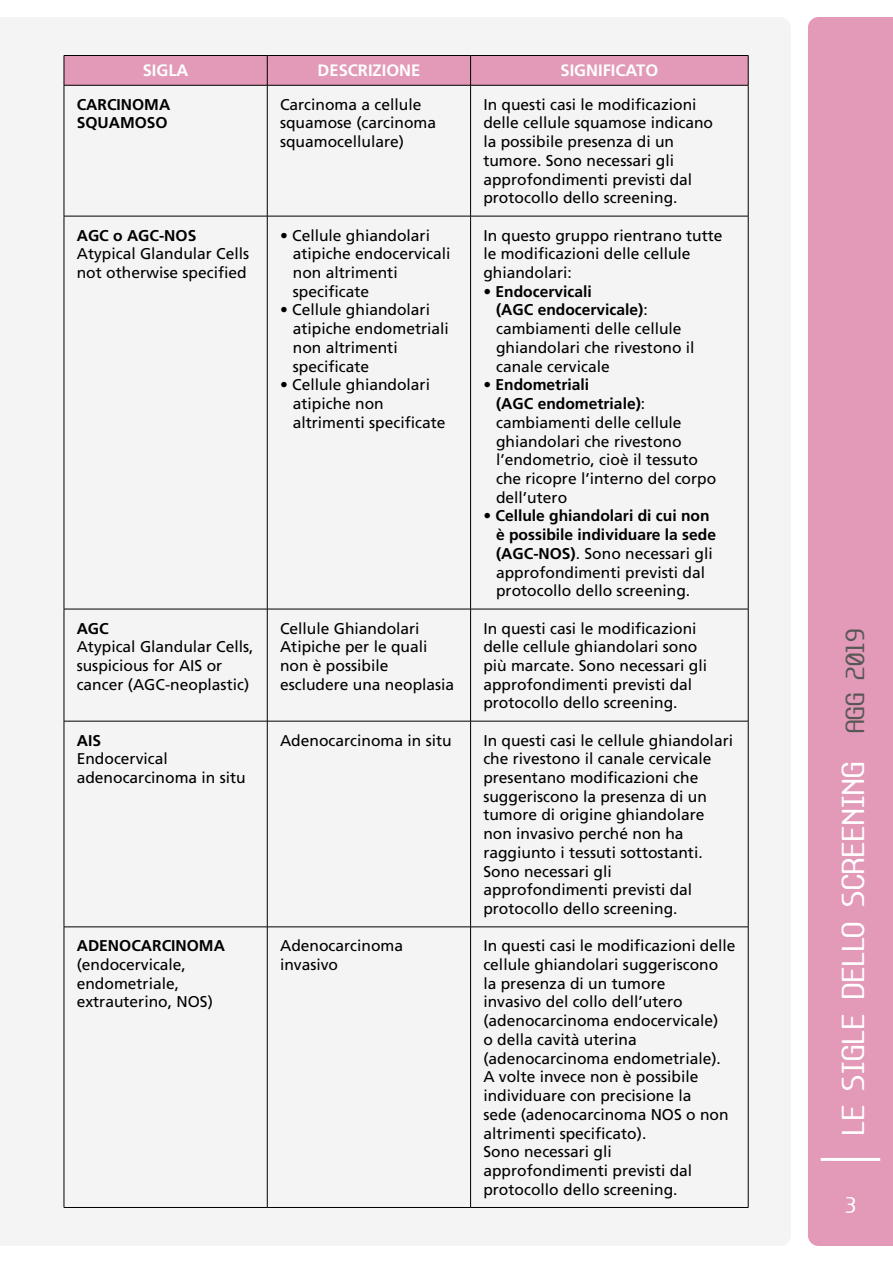
<style>
.page{position:relative;width:893px;height:1263px;background:#fff}
.page>*{position:absolute;margin:0;border:0;box-sizing:border-box;transform-origin:0 0}
.t1{font:25.5px "Base 5";letter-spacing:.04em;color:#fff}
.t2{font:18px "Base 5";color:#fff}
.t3{font:700 16.5px "Frutiger";color:#fff}
.t4{font:15.6px/18.8px "Frutiger";color:#000}
.t5{font:700 15.6px/18.8px "Frutiger";color:#000}
.s1{font-weight:700}
.s2{font-size:21px;color:#575756}
</style>
<div class="page">
<div style="left:808px;top:17px;width:84px;height:1229px;background:#e39ab8"></div>
<hr style="left:821px;top:1158px;width:59px;height:3px;background:#fff">
<div style="left:0;top:17px;width:791px;height:1229px;background:#f4f4f4"></div>
<hr style="left:267px;top:85px;width:1px;height:131px;background:#000">
<hr style="left:470px;top:85px;width:1px;height:131px;background:#000">
<hr style="left:267px;top:216px;width:1px;height:393px;background:#000">
<hr style="left:470px;top:216px;width:1px;height:393px;background:#000">
<hr style="left:267px;top:609px;width:1px;height:112px;background:#000">
<hr style="left:470px;top:609px;width:1px;height:112px;background:#000">
<hr style="left:267px;top:721px;width:1px;height:206px;background:#000">
<hr style="left:470px;top:721px;width:1px;height:206px;background:#000">
<hr style="left:267px;top:927px;width:1px;height:280px;background:#000">
<hr style="left:470px;top:927px;width:1px;height:280px;background:#000">
<hr style="left:64px;top:55px;width:203px;height:1px;background:#000">
<hr style="left:267px;top:55px;width:204px;height:1px;background:#000">
<hr style="left:471px;top:55px;width:277px;height:1px;background:#000">
<div style="left:64px;top:56px;width:685px;height:29px;background:#e39ab8"></div>
<hr style="left:64px;top:85px;width:203px;height:1px;background:#000">
<hr style="left:267px;top:85px;width:204px;height:1px;background:#000">
<hr style="left:471px;top:85px;width:277px;height:1px;background:#000">
<hr style="left:64px;top:85px;width:1px;height:131px;background:#000">
<hr style="left:748px;top:85px;width:1px;height:131px;background:#000">
<hr style="left:64px;top:609px;width:1px;height:112px;background:#000">
<hr style="left:748px;top:609px;width:1px;height:112px;background:#000">
<hr style="left:64px;top:216px;width:203px;height:1px;background:#000">
<hr style="left:64px;top:216px;width:1px;height:393px;background:#000">
<hr style="left:267px;top:216px;width:204px;height:1px;background:#000">
<hr style="left:471px;top:216px;width:277px;height:1px;background:#000">
<hr style="left:748px;top:216px;width:1px;height:393px;background:#000">
<hr style="left:64px;top:609px;width:203px;height:1px;background:#000">
<hr style="left:267px;top:609px;width:204px;height:1px;background:#000">
<hr style="left:471px;top:609px;width:277px;height:1px;background:#000">
<hr style="left:64px;top:721px;width:203px;height:1px;background:#000">
<hr style="left:64px;top:721px;width:1px;height:206px;background:#000">
<hr style="left:267px;top:721px;width:204px;height:1px;background:#000">
<hr style="left:471px;top:721px;width:277px;height:1px;background:#000">
<hr style="left:748px;top:721px;width:1px;height:206px;background:#000">
<hr style="left:64px;top:927px;width:203px;height:1px;background:#000">
<hr style="left:64px;top:927px;width:1px;height:280px;background:#000">
<hr style="left:267px;top:927px;width:204px;height:1px;background:#000">
<hr style="left:471px;top:927px;width:277px;height:1px;background:#000">
<hr style="left:748px;top:927px;width:1px;height:280px;background:#000">
<hr style="left:64px;top:1207px;width:203px;height:1px;background:#000">
<hr style="left:267px;top:1207px;width:204px;height:1px;background:#000">
<hr style="left:471px;top:1207px;width:277px;height:1px;background:#000">
<p class="t3" style="left:143px;top:60px;width:47px">SIGLA</p>
<p class="t3" style="left:318px;top:60px;width:104px">DESCRIZIONE</p>
<p class="t3" style="left:561px;top:60px;width:99px">SIGNIFICATO</p>
<p class="t5" style="left:77px;top:95px;width:95px">CARCINOMA<br>SQUAMOSO</p>
<p class="t4" style="left:280px;top:95px;width:158px">Carcinoma a cellule squamose (carcinoma squamocellulare)</p>
<p class="t4" style="left:483px;top:95px;width:231px">In questi casi le modificazioni delle cellule squamose indicano la possibile presenza di un tumore. Sono necessari gli approfondimenti previsti dal protocollo dello screening.</p>
<p class="t5" style="left:77px;top:226px;width:121px">AGC o AGC-NOS</p>
<p class="t4" style="left:77px;top:245px;width:174px">Atypical Glandular Cells not otherwise specified</p>
<p class="t4" style="left:293px;top:226px;width:159px;text-indent:-13px">• Cellule ghiandolari atipiche endocervicali non altrimenti specificate</p>
<p class="t4" style="left:293px;top:301px;width:158px;text-indent:-13px">• Cellule ghiandolari atipiche endometriali non altrimenti specificate</p>
<p class="t4" style="left:293px;top:376px;width:154px;text-indent:-13px">• Cellule ghiandolari atipiche non altrimenti specificate</p>
<p class="t4" style="left:483px;top:226px;width:241px">In questo gruppo rientrano tutte le modificazioni delle cellule ghiandolari:</p>
<p class="t4" style="left:496px;top:282px;width:200px;text-indent:-13px">• <span class="s1">Endocervicali<br>(AGC endocervicale)</span>: cambiamenti delle cellule ghiandolari che rivestono il canale cervicale</p>
<p class="t4" style="left:496px;top:376px;width:222px;text-indent:-13px">• <span class="s1">Endometriali<br>(AGC endometriale)</span>: cambiamenti delle cellule ghiandolari che rivestono l’endometrio, cioè il tessuto che ricopre l’interno del corpo dell’utero</p>
<p class="t4" style="left:496px;top:507px;width:221px;text-indent:-13px">• <span class="s1">Cellule ghiandolari di cui non è possibile individuare la sede (AGC-NOS)</span>. Sono necessari gli approfondimenti previsti dal protocollo dello screening.</p>
<p class="t5" style="left:77px;top:619px;width:34px">AGC</p>
<p class="t4" style="left:77px;top:637px;width:178px">Atypical Glandular Cells, suspicious for AIS or cancer (AGC-neoplastic)</p>
<p class="t4" style="left:280px;top:619px;width:176px">Cellule Ghiandolari<br>Atipiche per le quali non è possibile escludere una neoplasia</p>
<p class="t4" style="left:483px;top:619px;width:225px">In questi casi le modificazioni delle cellule ghiandolari sono più marcate. Sono necessari gli approfondimenti previsti dal protocollo dello screening.</p>
<p class="t5" style="left:77px;top:731px;width:26px">AIS</p>
<p class="t4" style="left:77px;top:750px;width:171px">Endocervical adenocarcinoma in situ</p>
<p class="t4" style="left:280px;top:731px;width:173px">Adenocarcinoma in situ</p>
<p class="t4" style="left:483px;top:731px;width:251px">In questi casi le cellule ghiandolari che rivestono il canale cervicale presentano modificazioni che suggeriscono la presenza di un tumore di origine ghiandolare non invasivo perché non ha raggiunto i tessuti sottostanti.<br>Sono necessari gli approfondimenti previsti dal protocollo dello screening.</p>
<p class="t5" style="left:77px;top:936px;width:150px">ADENOCARCINOMA</p>
<p class="t4" style="left:77px;top:955px;width:138px">(endocervicale, endometriale, extrauterino, NOS)</p>
<p class="t4" style="left:280px;top:936px;width:125px">Adenocarcinoma invasivo</p>
<p class="t4" style="left:483px;top:936px;width:254px">In questi casi le modificazioni delle cellule ghiandolari suggeriscono<br>la presenza di un tumore<br>invasivo del collo dell’utero (adenocarcinoma endocervicale)<br>o della cavità uterina (adenocarcinoma endometriale).<br>A volte invece non è possibile individuare con precisione la<br>sede (adenocarcinoma NOS o non altrimenti specificato).<br>Sono necessari gli approfondimenti previsti dal protocollo dello screening.</p>
<h1 class="t1" style="left:837px;top:1135px;width:508px;rotate:-90deg">LE SIGLE DELLO SCREENING <span class="s2">AGG 2019</span></h1>
<p class="t2" style="left:845px;top:1194px;width:12px">3</p>
</div>
